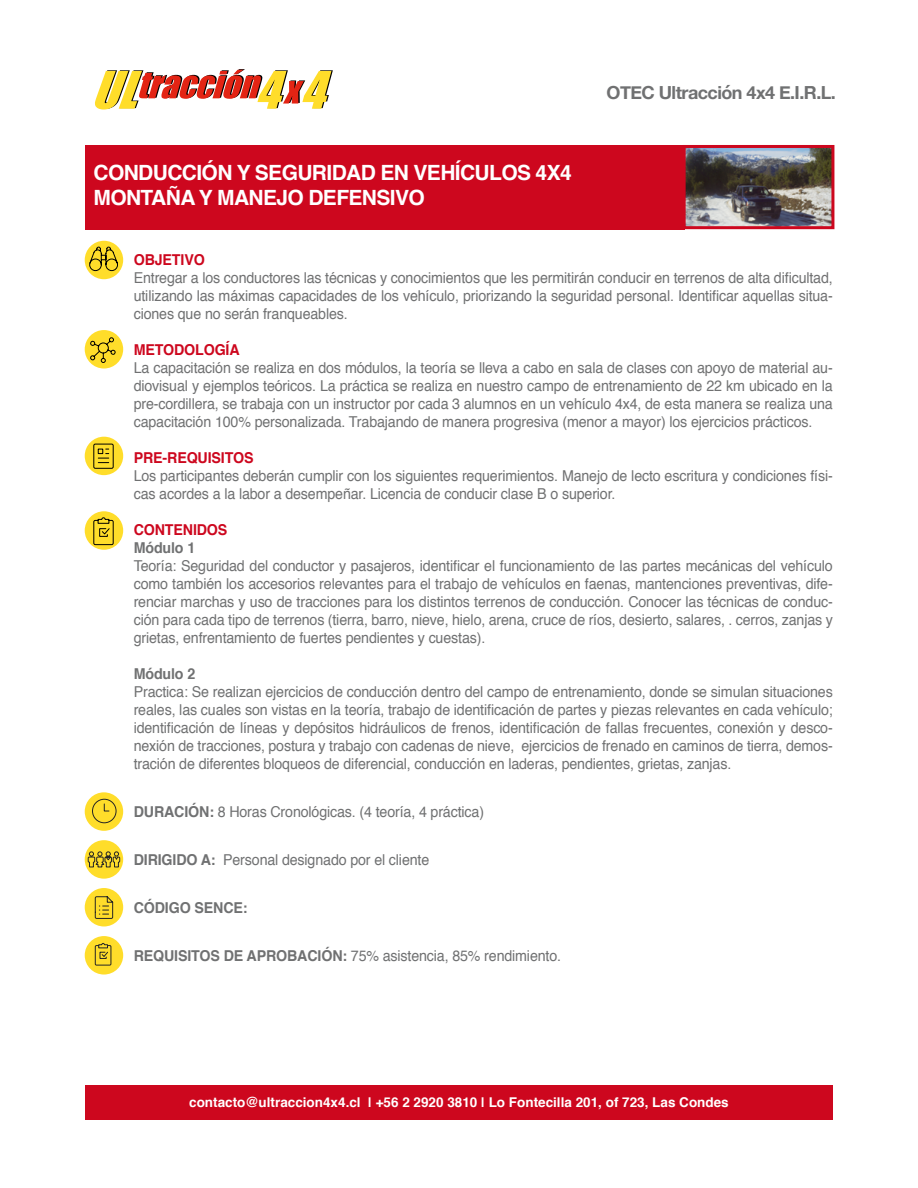
<style>
.page{position:relative;width:918px;height:1188px;background:#fff}
.page>*{position:absolute;margin:0;border:0;box-sizing:border-box;transform-origin:0 0}
.t1{font:700 21px/25.2px "Helvetica";letter-spacing:-.03em;color:#fff}
.t2{font:700 18px "Helvetica Neue";letter-spacing:-.03em;color:#707172}
.t3{font:15px/18px "Helvetica";letter-spacing:-.01em;color:#707172;text-align:justify;scale:.95 1}
.t4{font:700 15px "Helvetica";color:#707172;scale:.95 1}
.t5{font:700 15px "Helvetica";letter-spacing:-.01em;color:#cd071e;scale:.95 1}
.t6{font:700 13.5px "Helvetica";color:#fff}
.s1{font-weight:700}
</style>
<div class="page">
<svg style="left:95px;top:69px;width:238px;height:41px"></svg>
<div style="left:85px;top:145px;width:599px;height:84px;background:#cd071e"></div>
<div style="left:85px;top:1085px;width:748px;height:34px;background:#cd071e"></div>
<div style="left:85px;top:241px;width:38px;height:38px;background:#ffdd2a;border-radius:50%"></div>
<div style="left:85px;top:330px;width:38px;height:39px;background:#ffdd2a;border-radius:50%"></div>
<div style="left:85px;top:437px;width:38px;height:38px;background:#ffdd2a;border-radius:50%"></div>
<div style="left:85px;top:511px;width:38px;height:39px;background:#ffdd2a;border-radius:50%"></div>
<div style="left:85px;top:792px;width:38px;height:39px;background:#ffdd2a;border-radius:50%"></div>
<div style="left:85px;top:840px;width:38px;height:39px;background:#ffdd2a;border-radius:50%"></div>
<div style="left:85px;top:888px;width:38px;height:38px;background:#ffdd2a;border-radius:50%"></div>
<div style="left:85px;top:936px;width:38px;height:39px;background:#ffdd2a;border-radius:50%"></div>
<svg style="left:89px;top:246px;width:29px;height:25px"></svg>
<svg style="left:89px;top:337px;width:27px;height:26px"></svg>
<svg style="left:93px;top:443px;width:21px;height:26px"></svg>
<svg style="left:93px;top:517px;width:21px;height:28px"></svg>
<img style="left:687px;top:149px;width:143px;height:76px">
<div style="left:683px;top:145px;width:151px;height:84px;border:3px solid #cd071e"></div>
<svg style="left:87px;top:851px;width:33px;height:17px"></svg>
<svg style="left:92px;top:798px;width:25px;height:26px"></svg>
<svg style="left:95px;top:896px;width:19px;height:23px"></svg>
<svg style="left:95px;top:943px;width:17px;height:23px"></svg>
<h1 class="t1" style="left:94px;top:160px;width:480px">CONDUCCIÓN Y SEGURIDAD EN VEHÍCULOS 4X4<br>MONTAÑA Y MANEJO DEFENSIVO</h1>
<p class="t2" style="left:607px;top:78px;width:231px">OTEC Ultracción 4x4 E.I.R.L.</p>
<p class="t5" style="left:134px;top:248px;width:32px">OBJETIVO</p>
<p class="t3" style="left:134px;top:269px;width:737px">Entregar a los conductores las técnicas y conocimientos que les permitirán conducir en terrenos de alta dificultad, utilizando las máximas capacidades de los vehículo, priorizando la seguridad personal. Identificar aquellas situa&shy;ciones que no serán franqueables.</p>
<p class="t5" style="left:134px;top:338px;width:12px">METODOLOGÍA</p>
<p class="t3" style="left:134px;top:359px;width:737px">La capacitación se realiza en dos módulos, la teoría se lleva a cabo en sala de clases con apoyo de material au&shy;diovisual y ejemplos teóricos. La práctica se realiza en nuestro campo de entrenamiento de 22 km ubicado en la pre-cordillera, se trabaja con un instructor por cada 3 alumnos en un vehículo 4x4, de esta manera se realiza una capacitación 100% personalizada. Trabajando de manera progresiva (menor a mayor) los ejercicios prácticos.</p>
<p class="t5" style="left:134px;top:446px;width:77px">PRE-REQUISITOS</p>
<p class="t3" style="left:134px;top:467px;width:737px">Los participantes deberán cumplir con los siguientes requerimientos. Manejo de lecto escritura y condiciones físi&shy;cas acordes a la labor a desempeñar. Licencia de conducir clase B o superior.</p>
<p class="t5" style="left:134px;top:518px;width:22px">CONTENIDOS</p>
<p class="t4" style="left:134px;top:536px;width:66px">MÓDULO 1</p>
<p class="t3" style="left:134px;top:557px;width:737px">Teoría: Seguridad del conductor y pasajeros, identificar el funcionamiento de las partes mecánicas del vehículo como también los accesorios relevantes para el trabajo de vehículos en faenas, mantenciones preventivas, dife&shy;renciar marchas y uso de tracciones para los distintos terrenos de conducción. Conocer las técnicas de conduc&shy;ción para cada tipo de terrenos (tierra, barro, nieve, hielo, arena, cruce de ríos, desierto, salares, . cerros, zanjas y grietas, enfrentamiento de fuertes pendientes y cuestas).</p>
<p class="t4" style="left:134px;top:662px;width:66px">MÓDULO 2</p>
<p class="t3" style="left:134px;top:683px;width:737px">Practica: Se realizan ejercicios de conducción dentro del campo de entrenamiento, donde se simulan situaciones reales, las cuales son vistas en la teoría, trabajo de identificación de partes y piezas relevantes en cada vehículo; identificación de líneas y depósitos hidráulicos de frenos, identificación de fallas frecuentes, conexión y desco&shy;nexión de tracciones, postura y trabajo con cadenas de nieve, ejercicios de frenado en caminos de tierra, demos&shy;tración de diferentes bloqueos de diferencial, conducción en laderas, pendientes, grietas, zanjas.</p>
<p class="t4" style="left:134px;top:800px;width:12px">DURA</p>
<p class="t3" style="left:174px;top:803px;width:328px"><span class="s1">CIÓN :</span> 8 Horas Cronológicas. (4 teoría, 4 práctica)</p>
<p class="t4" style="left:134px;top:848px;width:10px">DIRIGIDO</p>
<p class="t3" style="left:201px;top:851px;width:242px"><span class="s1">A:</span> Personal designado por el cliente</p>
<p class="t4" style="left:134px;top:896px;width:22px">CÓDIGO</p>
<p class="t4" style="left:194px;top:896px;width:11px">SEN</p>
<p class="t4" style="left:223px;top:896px;width:27px">CE:</p>
<p class="t4" style="left:134px;top:944px;width:42px">REQUISITOS</p>
<p class="t3" style="left:224px;top:947px;width:357px"><span class="s1">DE APROBACIÓN :</span> 75% asistencia, 85% rendimiento.</p>
<p class="t6" style="left:189px;top:1092px;width:541px">CONTACTO@ULTRACCION4X4.CL | +56 2 2920 3810 | LO FONTECILLA 201, OF 723, LAS CONDES</p>
</div>
